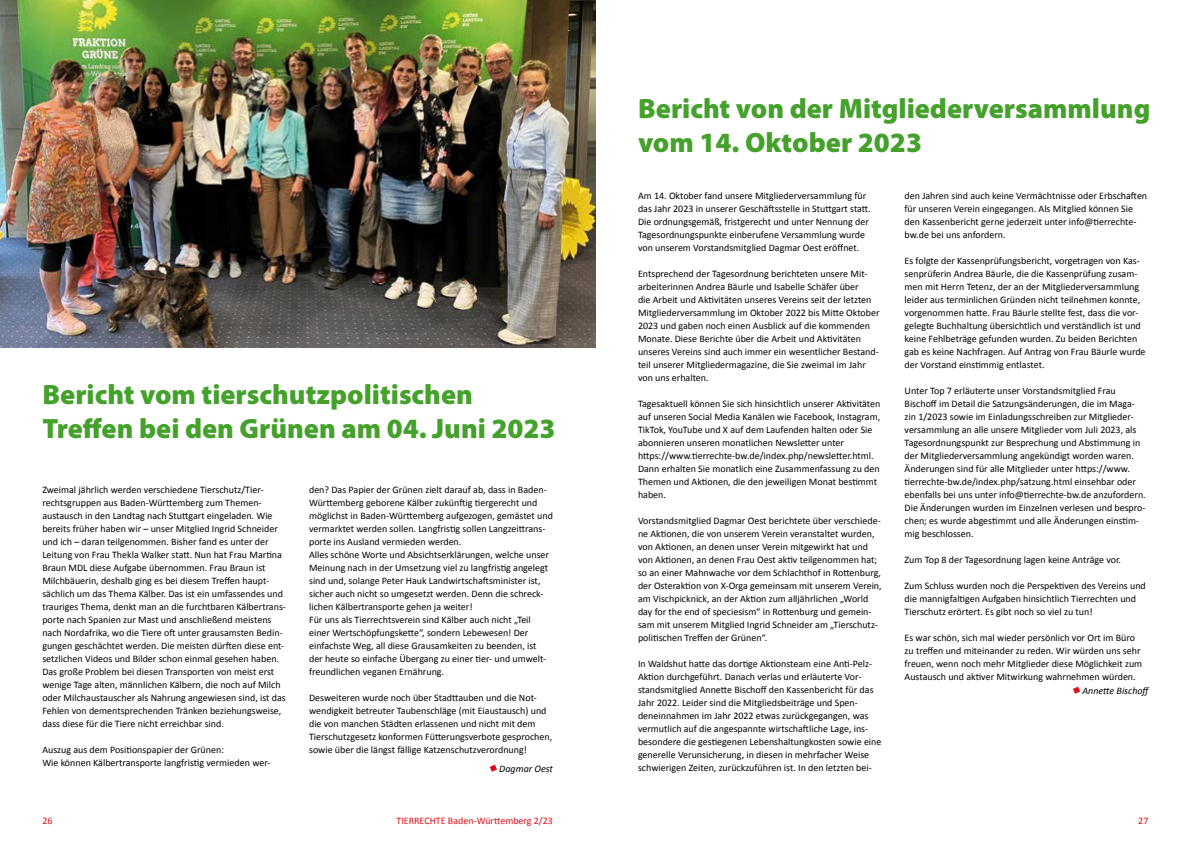
<style>
.page{position:relative;width:1191px;height:842px;background:#fff}
.page>*{position:absolute;margin:0;border:0;box-sizing:border-box;transform-origin:0 0}
.t1{font:900 28px/34px "Myriad Pro";color:#44a12b}
.t2{font:10px/13px "Calibri";color:#000}
.t3{font:10px "Calibri";color:#e00e1a}
.t4{font:italic 10px "Calibri";color:#000}
</style>
<div class="page">
<svg style="left:490px;top:765px;width:7px;height:7px"></svg>
<img style="left:0;top:0;width:595px;height:347px">
<svg style="left:1073px;top:687px;width:7px;height:7px"></svg>
<h1 class="t1" style="left:42px;top:376px;width:515px">Bericht vom tierschutzpolitischen<br>Treffen bei den Grünen am 04. Juni 2023</h1>
<p class="t2" style="left:42px;top:483px;width:245px">Zweimal jährlich werden verschiedene Tierschutz/Tier&shy;rechtsgruppen aus Baden-Württemberg zum Themen&shy;austausch in den Landtag nach Stuttgart eingeladen. Wie bereits früher haben wir – unser Mitglied Ingrid Schneider und ich – daran teilgenommen. Bisher fand es unter der Leitung von Frau Thekla Walker statt. Nun hat Frau Martina Braun MDL diese Aufgabe übernommen. Frau Braun ist Milchbäuerin, deshalb ging es bei diesem Treffen haupt&shy;sächlich um das Thema Kälber. Das ist ein umfassendes und trauriges Thema, denkt man an die furchtbaren Kälbertrans&shy;porte nach Spanien zur Mast und anschließend meistens nach Nordafrika, wo die Tiere oft unter grausamsten Bedin&shy;gungen geschächtet werden. Die meisten dürften diese ent&shy;setzlichen Videos und Bilder schon einmal gesehen haben.<br>Das große Problem bei diesen Transporten von meist erst wenige Tage alten, männlichen Kälbern, die noch auf Milch oder Milchaustauscher als Nahrung angewiesen sind, ist das Fehlen von dementsprechenden Tränken beziehungsweise, dass diese für die Tiere nicht erreichbar sind.</p>
<p class="t2" style="left:42px;top:743px;width:230px">Auszug aus dem Positionspapier der Grünen:<br>Wie können Kälbertransporte langfristig vermieden wer-</p>
<p class="t2" style="left:309px;top:483px;width:245px">den? Das Papier der Grünen zielt darauf ab, dass in Baden-Württemberg geborene Kälber zukünftig tiergerecht und möglichst in Baden-Württemberg aufgezogen, gemästet und vermarktet werden sollen. Langfristig sollen Langzeittrans&shy;porte ins Ausland vermieden werden.<br>Alles schöne Worte und Absichtserklärungen, welche unser Meinung nach in der Umsetzung viel zu langfristig angelegt sind und, solange Peter Hauk Landwirtschaftsminister ist, sicher auch nicht so umgesetzt werden. Denn die schreck&shy;lichen Kälbertransporte gehen ja weiter!<br>Für uns als Tierrechtsverein sind Kälber auch nicht „Teil einer Wertschöpfungskette“, sondern Lebewesen! Der einfachste Weg, all diese Grausamkeiten zu beenden, ist<br>der heute so einfache Übergang zu einer tier- und umwelt&shy;freundlichen veganen Ernährung.</p>
<p class="t2" style="left:309px;top:691px;width:245px">Desweiteren wurde noch über Stadttauben und die Not&shy;wendigkeit betreuter Taubenschläge (mit Eiaustausch) und die von manchen Städten erlassenen und nicht mit dem Tierschutzgesetz konformen Fütterungsverbote gesprochen, sowie über die längst fällige Katzenschutzverordnung!</p>
<p class="t4" style="left:499px;top:762px;width:55px">Dagmar Oest</p>
<p class="t3" style="left:43px;top:814px;width:12px">26</p>
<p class="t3" style="left:396px;top:814px;width:158px">TIERRECHTE Baden-Württemberg 2/23</p>
<h1 class="t1" style="left:638px;top:90px;width:514px">Bericht von der Mitgliederversammlung vom 14. Oktober 2023</h1>
<p class="t2" style="left:638px;top:189px;width:234px">Am 14. Oktober fand unsere Mitgliederversammlung für das Jahr 2023 in unserer Geschäftsstelle in Stuttgart statt.<br>Die ordnungsgemäß, fristgerecht und unter Nennung der Tagesordnungspunkte einberufene Versammlung wurde von unserem Vorstandsmitglied Dagmar Oest eröffnet.</p>
<p class="t2" style="left:638px;top:267px;width:243px">Entsprechend der Tagesordnung berichteten unsere Mit&shy;arbeiterinnen Andrea Bäurle und Isabelle Schäfer über<br>die Arbeit und Aktivitäten unseres Vereins seit der letzten Mitgliederversammlung im Oktober 2022 bis Mitte Oktober 2023 und gaben noch einen Ausblick auf die kommenden Monate. Diese Berichte über die Arbeit und Aktivitäten unseres Vereins sind auch immer ein wesentlicher Bestand&shy;teil unserer Mitgliedermagazine, die Sie zweimal im Jahr von uns erhalten.</p>
<p class="t2" style="left:638px;top:397px;width:244px">Tagesaktuell können Sie sich hinsichtlich unserer Aktivitäten auf unseren Social Media Kanälen wie Facebook, Instagram, TikTok, YouTube und X auf dem Laufenden halten oder Sie abonnieren unseren monatlichen Newsletter unter https://www.tierrechte-bw.de/index.php/newsletter.html.<br>Dann erhalten Sie monatlich eine Zusammenfassung zu den Themen und Aktionen, die den jeweiligen Monat bestimmt haben.</p>
<p class="t2" style="left:638px;top:514px;width:245px">Vorstandsmitglied Dagmar Oest berichtete über verschiede&shy;ne Aktionen, die von unserem Verein veranstaltet wurden, von Aktionen, an denen unser Verein mitgewirkt hat und von Aktionen, an denen Frau Oest aktiv teilgenommen hat; so an einer Mahnwache vor dem Schlachthof in Rottenburg, der Osteraktion von X-Orga gemeinsam mit unserem Verein, am Vischpicknick, an der Aktion zum alljährlichen „World day for the end of speciesism“ in Rottenburg und gemein&shy;sam mit unserem Mitglied Ingrid Schneider am „Tierschutz&shy;politischen Treffen der Grünen“.</p>
<p class="t2" style="left:638px;top:657px;width:245px">In Waldshut hatte das dortige Aktionsteam eine Anti-Pelz-Aktion durchgeführt. Danach verlas und erläuterte Vor&shy;standsmitglied Annette Bischoff den Kassenbericht für das Jahr 2022. Leider sind die Mitgliedsbeiträge und Spen&shy;deneinnahmen im Jahr 2022 etwas zurückgegangen, was vermutlich auf die angespannte wirtschaftliche Lage, ins&shy;besondere die gestiegenen Lebenshaltungkosten sowie eine generelle Verunsicherung, in diesen in mehrfacher Weise schwierigen Zeiten, zurückzuführen ist. In den letzten bei-</p>
<p class="t2" style="left:904px;top:189px;width:244px">den Jahren sind auch keine Vermächtnisse oder Erbschaften für unseren Verein eingegangen. Als Mitglied können Sie den Kassenbericht gerne jederzeit unter info@tierrechte&shy;bw.de bei uns anfordern.</p>
<p class="t2" style="left:904px;top:254px;width:242px">Es folgte der Kassenprüfungsbericht, vorgetragen von Kas&shy;senprüferin Andrea Bäurle, die die Kassenprüfung zusam&shy;men mit Herrn Tetenz, der an der Mitgliederversammlung leider aus terminlichen Gründen nicht teilnehmen konnte, vorgenommen hatte. Frau Bäurle stellte fest, dass die vor&shy;gelegte Buchhaltung übersichtlich und verständlich ist und keine Fehlbeträge gefunden wurden. Zu beiden Berichten gab es keine Nachfragen. Auf Antrag von Frau Bäurle wurde der Vorstand einstimmig entlastet.</p>
<p class="t2" style="left:904px;top:384px;width:243px">Unter Top 7 erläuterte unser Vorstandsmitglied Frau Bischoff im Detail die Satzungsänderungen, die im Maga&shy;zin 1/2023 sowie im Einladungsschreiben zur Mitglieder&shy;versammlung an alle unsere Mitglieder vom Juli 2023, als Tagesordnungspunkt zur Besprechung und Abstimmung in der Mitgliederversammlung angekündigt worden waren.<br>Änderungen sind für alle Mitglieder unter https://www. tierrechte-bw.de/index.php/satzung.html einsehbar oder ebenfalls bei uns unter info@tierrechte-bw.de anzufordern.<br>Die Änderungen wurden im Einzelnen verlesen und bespro&shy;chen; es wurde abgestimmt und alle Änderungen einstim&shy;mig beschlossen.</p>
<p class="t2" style="left:904px;top:553px;width:218px">Zum Top 8 der Tagesordnung lagen keine Anträge vor.</p>
<p class="t2" style="left:904px;top:579px;width:243px">Zum Schluss wurden noch die Perspektiven des Vereins und die mannigfaltigen Aufgaben hinsichtlich Tierrechten und<br>Tierschutz erörtert. Es gibt noch so viel zu tun!</p>
<p class="t2" style="left:904px;top:631px;width:239px">Es war schön, sich mal wieder persönlich vor Ort im Büro zu treffen und miteinander zu reden. Wir würden uns sehr freuen, wenn noch mehr Mitglieder diese Möglichkeit zum Austausch und aktiver Mitwirkung wahrnehmen würden.</p>
<p class="t4" style="left:1082px;top:684px;width:69px">Annette Bischoff</p>
<p class="t3" style="left:1138px;top:814px;width:12px">27</p>
</div>
